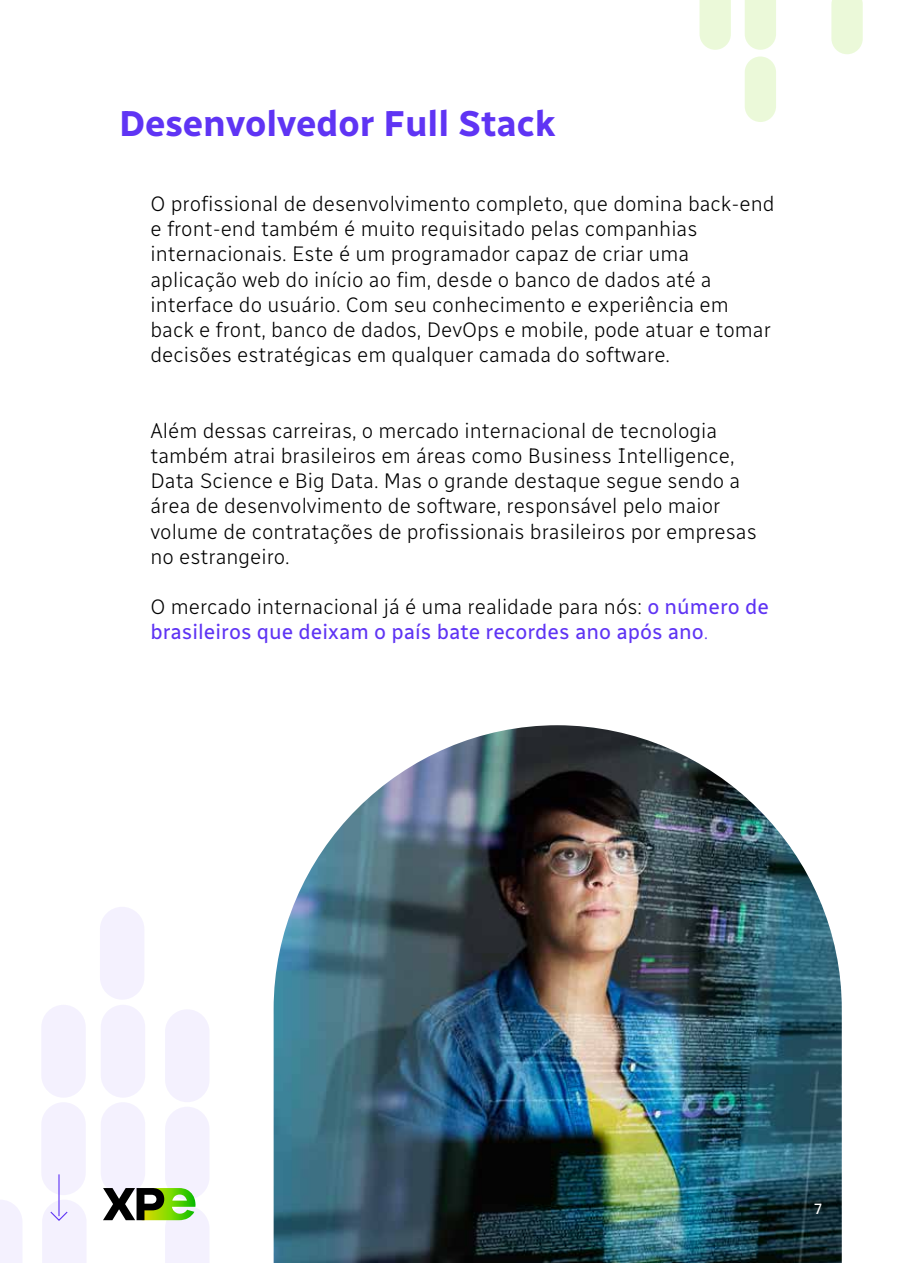
<style>
.page{position:relative;width:900px;height:1263px;background:#fff}
.page>*{position:absolute;margin:0;border:0;box-sizing:border-box;transform-origin:0 0}
.t1{font:700 36px "Radio Canada";color:#5f34f4}
.t2{font:300 21px/25.2px "Radio Canada";color:#000}
.t3{font:21px/25.2px "Radio Canada";color:#5f34f4}
.t4{font:15px "Radio Canada";color:#fff}
.s1{font-weight:300;color:#000}
.s2{font-weight:300}
</style>
<div class="page">
<img style="left:274px;top:725px;width:568px;height:538px">
<svg style="left:0;top:1200px;width:22px;height:63px"></svg>
<div style="left:41px;top:1102px;width:45px;height:93px;background:#f4f1fe;border-radius:22px"></div>
<div style="left:41px;top:1005px;width:45px;height:93px;background:#f4f1fe;border-radius:22px"></div>
<div style="left:101px;top:1102px;width:44px;height:93px;background:#f4f1fe;border-radius:22px"></div>
<div style="left:101px;top:1005px;width:44px;height:93px;background:#f4f1fe;border-radius:22px"></div>
<div style="left:100px;top:907px;width:44px;height:93px;background:#f4f1fe;border-radius:22px"></div>
<div style="left:165px;top:1009px;width:45px;height:93px;background:#f4f1fe;border-radius:22px"></div>
<div style="left:165px;top:1107px;width:45px;height:93px;background:#f4f1fe;border-radius:22px"></div>
<svg style="left:700px;top:0;width:31px;height:50px"></svg>
<div style="left:745px;top:56px;width:31px;height:66px;background:#ebf9d9;border-radius:16px"></div>
<svg style="left:745px;top:0;width:31px;height:50px"></svg>
<svg style="left:831px;top:0;width:32px;height:54px"></svg>
<hr style="left:58px;top:1174px;width:2px;height:42px;background:#5f34f4">
<svg style="left:42px;top:1200px;width:44px;height:63px"></svg>
<svg style="left:103px;top:1188px;width:106px;height:75px"></svg>
<h1 class="t1" style="left:119px;top:94px;width:438px">Desenvolvedor Full Stack</h1>
<p class="t2" style="left:151px;top:189px;width:626px">O profissional de desenvolvimento completo, que domina back-end e front-end também é muito requisitado pelas companhias internacionais. Este é um programador capaz de criar uma aplicação web do início ao fim, desde o banco de dados até a interface do usuário. Com seu conhecimento e experiência em back e front, banco de dados, DevOps e mobile, pode atuar e tomar decisões estratégicas em qualquer camada do software.</p>
<p class="t2" style="left:151px;top:416px;width:608px">Além dessas carreiras, o mercado internacional de tecnologia também atrai brasileiros em áreas como Business Intelligence, Data Science e Big Data. Mas o grande destaque segue sendo a área de desenvolvimento de software, responsável pelo maior volume de contratações de profissionais brasileiros por empresas no estrangeiro.</p>
<p class="t3" style="left:151px;top:593px;width:620px"><span class="s1">O mercado internacional já é uma realidade para nós:</span> o número de brasileiros que deixam o país bate recordes ano após ano<span class="s2">.</span></p>
<p class="t4" style="left:814px;top:1197px;width:10px">7</p>
</div>
